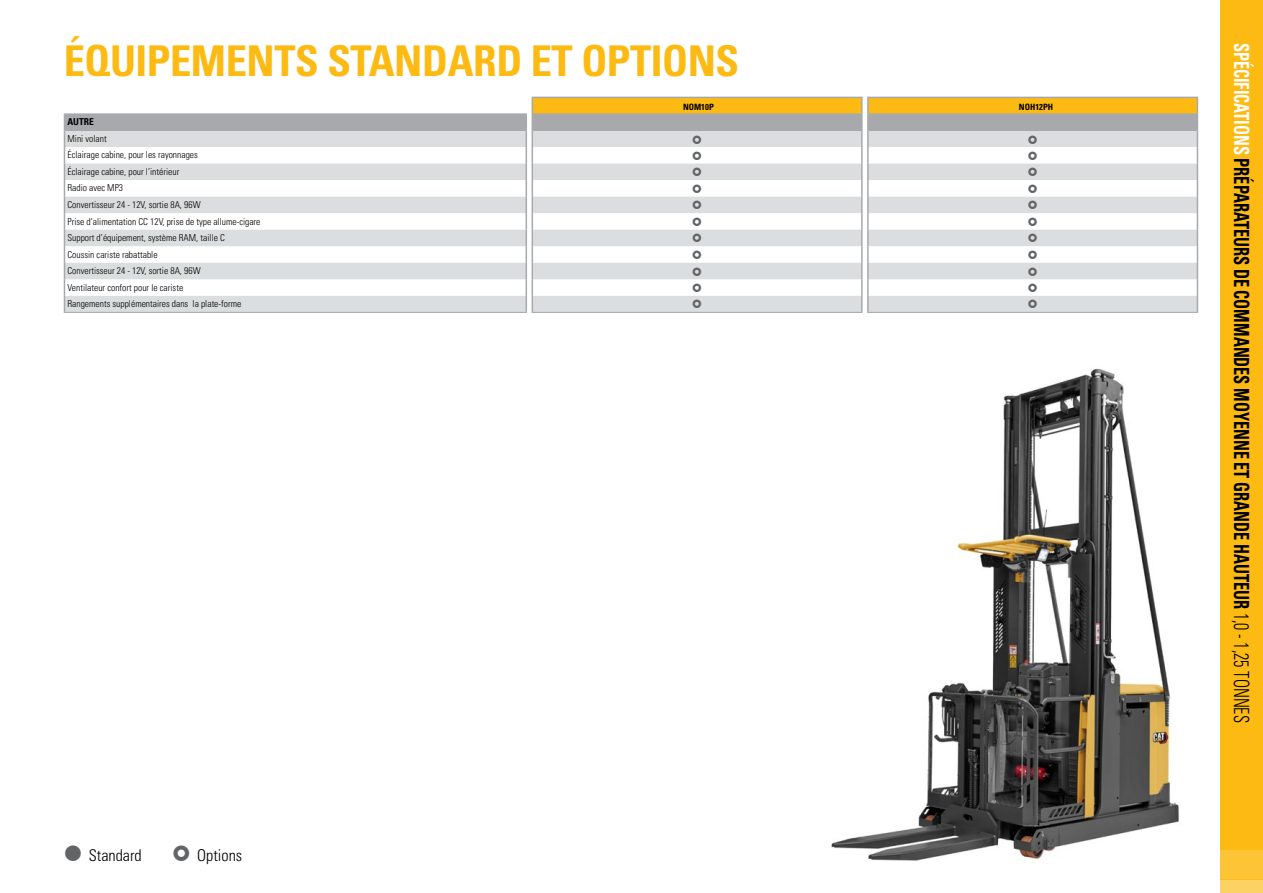
<style>
.page{position:relative;width:1263px;height:893px;background:#fff}
.page>*{position:absolute;margin:0;border:0;box-sizing:border-box;transform-origin:0 0}
.t1{font:42.45px "Univers LTCYR 67 Bold Cond";letter-spacing:-.01em;color:#fdba12}
.t2{font:20.85px "Univers LTCYR 67 Bold Cond";color:#000;scale:.78 1}
.t3{font:16.2px "Univers LTCYR 47 Light Cond";color:#000}
.t4{font:9.6px/16.5px "Univers LTCYR 47 Light Cond";color:#000}
.t5{font:9.6px "Univers LTCYR 67 Bold Cond";color:#000}
.t6{font:8.7px "Univers LTCYR 67 Bold Cond";color:#000}
.s1{color:#fff}
.s2{font-family:"Univers LTCYR 47 Light Cond"}
</style>
<div class="page">
<hr style="left:532px;top:97px;width:331px;height:1px;background:#a7a9ac">
<hr style="left:867px;top:97px;width:331px;height:1px;background:#a7a9ac">
<hr style="left:64px;top:312px;width:463px;height:1px;background:#a7a9ac">
<hr style="left:532px;top:312px;width:331px;height:1px;background:#a7a9ac">
<hr style="left:867px;top:312px;width:331px;height:1px;background:#a7a9ac">
<div style="left:1220px;top:0;width:43px;height:849px;background:#fdba12"></div>
<div style="left:1220px;top:849px;width:43px;height:30px;background:#fdc436"></div>
<div style="left:1220px;top:879px;width:43px;height:14px;background:#fdd265"></div>
<img style="left:831px;top:368px;width:348px;height:493px">
<svg style="left:64px;top:98px;width:1134px;height:214px"></svg>
<h1 class="t1" style="left:64px;top:35px;width:677px">ÉQUIPEMENTS STANDARD ET OPTIONS</h1>
<p class="t6" style="left:683px;top:101px;width:32px">NOM10P</p>
<p class="t6" style="left:1019px;top:101px;width:36px">NOH12PH</p>
<p class="t5" style="left:67px;top:116px;width:28px">AUTRE</p>
<p class="t4" style="left:67px;top:130px;width:195px">Mini volant<br>Éclairage cabine, pour les rayonnages<br>Éclairage cabine, pour l’intérieur<br>Radio avec MP3<br>Convertisseur 24 - 12V, sortie 8A, 96W<br>Prise d’alimentation CC 12V, prise de type allume-cigare Support d’équipement, système RAM, taille C<br>Coussin cariste rabattable<br>Convertisseur 24 - 12V, sortie 8A, 96W<br>Ventilateur confort pour le cariste<br>Rangements supplémentaires dans la plate-forme</p>
<h3 class="t3" style="left:89px;top:844px;width:54px">Standard</h3>
<h3 class="t3" style="left:197px;top:844px;width:46px">Options</h3>
<h2 class="t2" style="left:1254px;top:43px;width:874px;rotate:90deg"><span class="s1">SPÉCIFICATIONS</span> PRÉPARATEURS DE COMMANDES MOYENNE ET GRANDE HAUTEUR <span class="s2">1,0 - 1,25 TONNES</span></h2>
</div>
